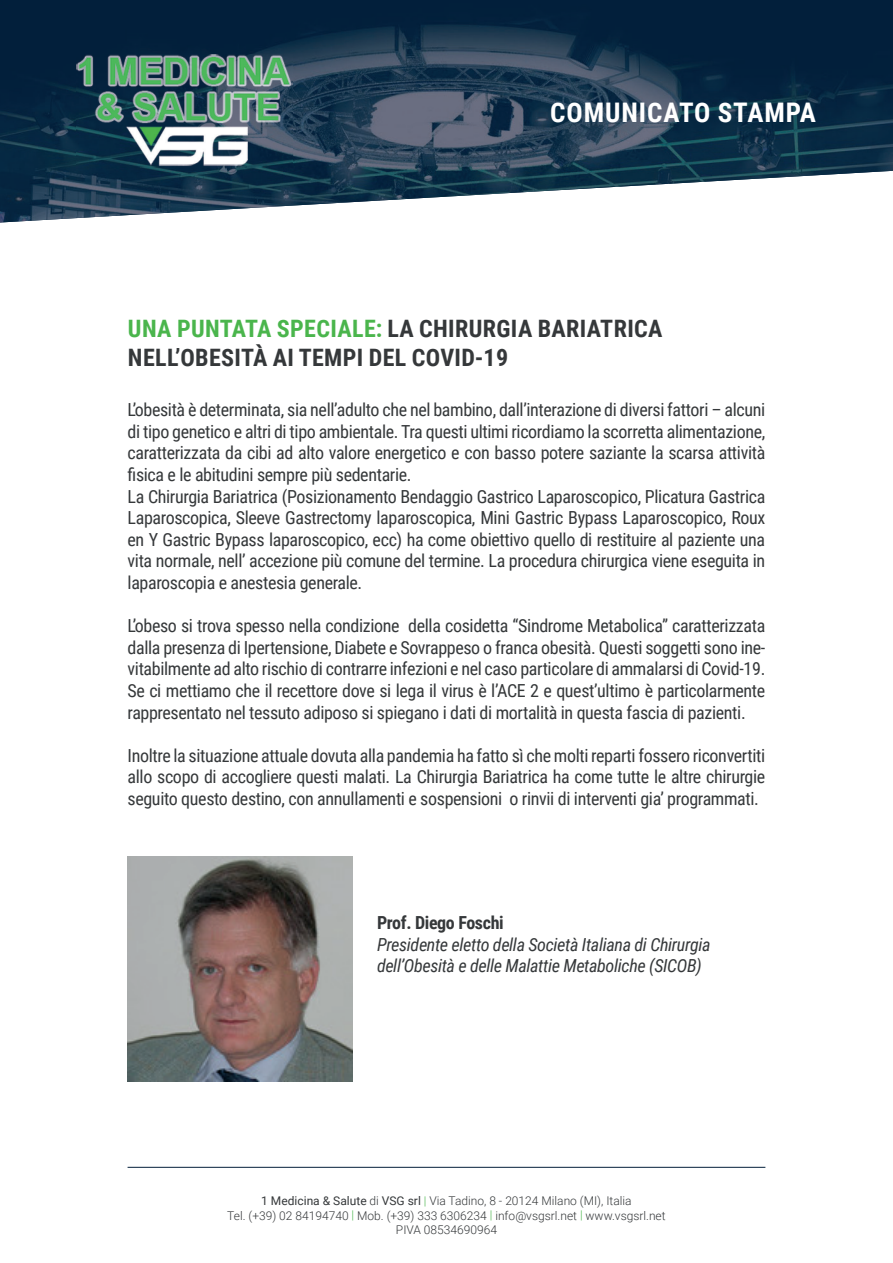
<style>
.page{position:relative;width:893px;height:1263px;background:#fff}
.page>*{position:absolute;margin:0;border:0;box-sizing:border-box;transform-origin:0 0}
.t1{font:700 27px "Roboto Condensed";letter-spacing:.035em;color:#fff}
.t2{font:700 24px/28.8px "Roboto Condensed";letter-spacing:.015em;color:#35383a}
.t3{font:18px/21.6px "Roboto Condensed";letter-spacing:-.02em;color:#35383a;text-align:justify}
.t4{font:italic 18px/21.6px "Roboto Condensed";letter-spacing:-.02em;color:#35383a}
.t5{font:700 18px "Roboto Condensed";letter-spacing:-.02em;color:#35383a}
.t6{font:300 12px/14.4px "Roboto";color:#35383a;text-align:center}
.s1{color:#4ab54c}
.s2{font-weight:400}
</style>
<div class="page">
<img style="left:0;top:0;width:893px;height:222px">
<img style="left:77px;top:54px;width:216px;height:113px">
<hr style="left:128px;top:1167px;width:637px;height:1px;background:#031f3a">
<img style="left:128px;top:856px;width:225px;height:225px">
<h1 class="t1" style="left:550px;top:93px;width:267px">COMUNICATO STAMPA</h1>
<h2 class="t2" style="left:128px;top:313px;width:536px"><span class="s1">UNA PUNTATA SPECIALE:</span> LA CHIRURGIA BARIATRICA<br>NELL’OBESITÀ AI TEMPI DEL COVID-19</h2>
<p class="t3" style="left:128px;top:398px;width:639px;text-align:left">L’obesità è determinata, sia nell’adulto che nel bambino, dall’interazione di diversi fattori – alcuni di tipo genetico e altri di tipo ambientale. Tra questi ultimi ricordiamo la scorretta alimentazione, caratterizzata da cibi ad alto valore energetico e con basso potere saziante la scarsa attività fisica e le abitudini sempre più sedentarie.<br>La Chirurgia Bariatrica (Posizionamento Bendaggio Gastrico Laparoscopico, Plicatura Gastrica Laparoscopica, Sleeve Gastrectomy laparoscopica, Mini Gastric Bypass Laparoscopico, Roux en Y Gastric Bypass laparoscopico, ecc) ha come obiettivo quello di restituire al paziente una vita normale, nell’ accezione più comune del termine. La procedura chirurgica viene eseguita in laparoscopia e anestesia generale.</p>
<p class="t3" style="left:128px;top:614px;width:639px">L’obeso si trova spesso nella condizione della cosidetta “Sindrome Metabolica” caratterizzata dalla presenza di Ipertensione, Diabete e Sovrappeso o franca obesità. Questi soggetti sono ine&shy;vitabilmente ad alto rischio di contrarre infezioni e nel caso particolare di ammalarsi di Covid-19.<br>Se ci mettiamo che il recettore dove si lega il virus è l’ACE 2 e quest’ultimo è particolarmente rappresentato nel tessuto adiposo si spiegano i dati di mortalità in questa fascia di pazienti.</p>
<p class="t3" style="left:128px;top:744px;width:639px">Inoltre la situazione attuale dovuta alla pandemia ha fatto sì che molti reparti fossero riconvertiti allo scopo di accogliere questi malati. La Chirurgia Bariatrica ha come tutte le altre chirurgie seguito questo destino, con annullamenti e sospensioni o rinvii di interventi gia’ programmati.</p>
<p class="t5" style="left:377px;top:910px;width:128px">Prof. Diego Foschi</p>
<p class="t4" style="left:377px;top:933px;width:335px">Presidente eletto della Società Italiana di Chirurgia dell’Obesità e delle Malattie Metaboliche (SICOB)</p>
<p class="t6" style="left:227px;top:1193px;width:440px"><span class="s2">1 Medicina &amp; Salute</span> di <span class="s2">VSG srl</span> <span class="s1">|</span> Via Tadino, 8 - 20124 Milano (MI), Italia<br>Tel. (+39) 02 84194740 <span class="s1">|</span> Mob. (+39) 333 6306234 <span class="s1">|</span> info@vsgsrl.net <span class="s1">|</span> www.vsgsrl.net<br>PIVA 08534690964</p>
</div>
